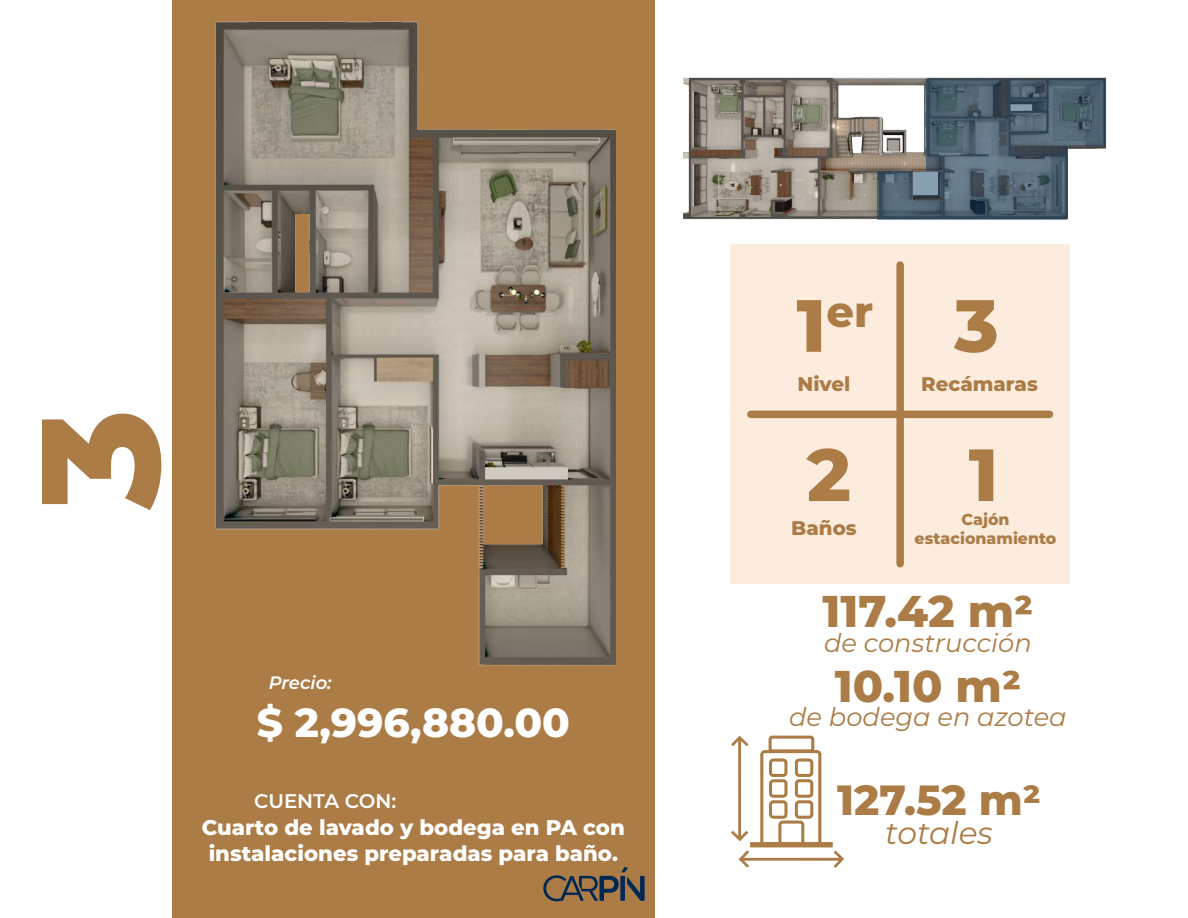
<style>
.page{position:relative;width:1188px;height:918px;background:#fff}
.page>*{position:absolute;margin:0;border:0;box-sizing:border-box;transform-origin:0 0}
.t1{font:800 167.25px "Montserrat";color:#ac7c47}
.t2{font:800 73.8px "Montserrat";color:#ac7c47}
.t3{font:800 44.4px "Montserrat";color:#ac7c47}
.t4{font:800 43.05px "Montserrat";color:#ac7c47}
.t5{font:800 42.15px "Montserrat";color:#ac7c47}
.t6{font:800 40.5px "Montserrat";color:#fff}
.t7{font:italic 31.35px "Montserrat";color:#ac7c47}
.t8{font:italic 25.8px "Montserrat";color:#ac7c47}
.t9{font:800 21.15px/25.5px "Montserrat";color:#fff;text-align:center}
.t10{font:800 19.8px "Montserrat";color:#ac7c47}
.t11{font:600 19.8px "Montserrat";color:#fff}
.t12{font:italic 600 18px "Montserrat";color:#fff}
.t13{font:800 15.75px/19px "Montserrat";color:#ac7c47;text-align:center}
.s1{font-size:73.8px}
</style>
<div class="page">
<div style="left:172px;top:0;width:483px;height:918px;background:#ac7c47"></div>
<div style="left:731px;top:245px;width:339px;height:339px;background:#fbecdd"></div>
<div style="left:896px;top:265px;width:8px;height:299px;background:#ac7c47"></div>
<div style="left:751px;top:411px;width:299px;height:7px;background:#ac7c47"></div>
<img style="left:683px;top:77px;width:424px;height:143px">
<svg style="left:926px;top:79px;width:141px;height:141px;background:#4e606e"></svg>
<svg style="left:877px;top:171px;width:49px;height:49px;background:#546876"></svg>
<svg style="left:1067px;top:79px;width:37px;height:67px;background:#4a5f6c"></svg>
<svg style="left:543px;top:867px;width:102px;height:34px"></svg>
<svg style="left:731px;top:736px;width:113px;height:132px"></svg>
<img style="left:215px;top:21px;width:400px;height:645px">
<h1 class="t1" style="left:-23px;top:509px;width:103px;rotate:-90deg">3</h1>
<p class="t12" style="left:269px;top:670px;width:64px">Precio:</p>
<h3 class="t6" style="left:257px;top:693px;width:314px">$ 2,996,880.00</h3>
<p class="t11" style="left:254px;top:787px;width:144px">CUENTA CON:</p>
<p class="t9" style="left:202px;top:814px;width:425px">Cuarto de lavado y bodega en PA con instalaciones preparadas para baño.</p>
<h3 class="t4" style="left:796px;top:280px;width:78px"><span class="s1">1</span>er</h3>
<p class="t10" style="left:797px;top:369px;width:54px">Nivel</p>
<h2 class="t2" style="left:807px;top:421px;width:33px">2</h2>
<p class="t10" style="left:791px;top:514px;width:67px">Baños</p>
<h2 class="t2" style="left:954px;top:272px;width:46px">3</h2>
<p class="t10" style="left:921px;top:369px;width:118px">Recámaras</p>
<h2 class="t2" style="left:969px;top:421px;width:31px">1</h2>
<p class="t13" style="left:915px;top:509px;width:143px">Cajón estacionamiento</p>
<h3 class="t3" style="left:822px;top:579px;width:212px">117.42 m2</h3>
<p class="t8" style="left:824px;top:625px;width:209px">de construcción</p>
<h3 class="t3" style="left:835px;top:653px;width:188px">10.10 m2</h3>
<p class="t8" style="left:789px;top:700px;width:279px">de bodega en azotea</p>
<h3 class="t5" style="left:837px;top:769px;width:205px">127.52 m2</h3>
<h3 class="t7" style="left:885px;top:811px;width:109px">totales</h3>
</div>
